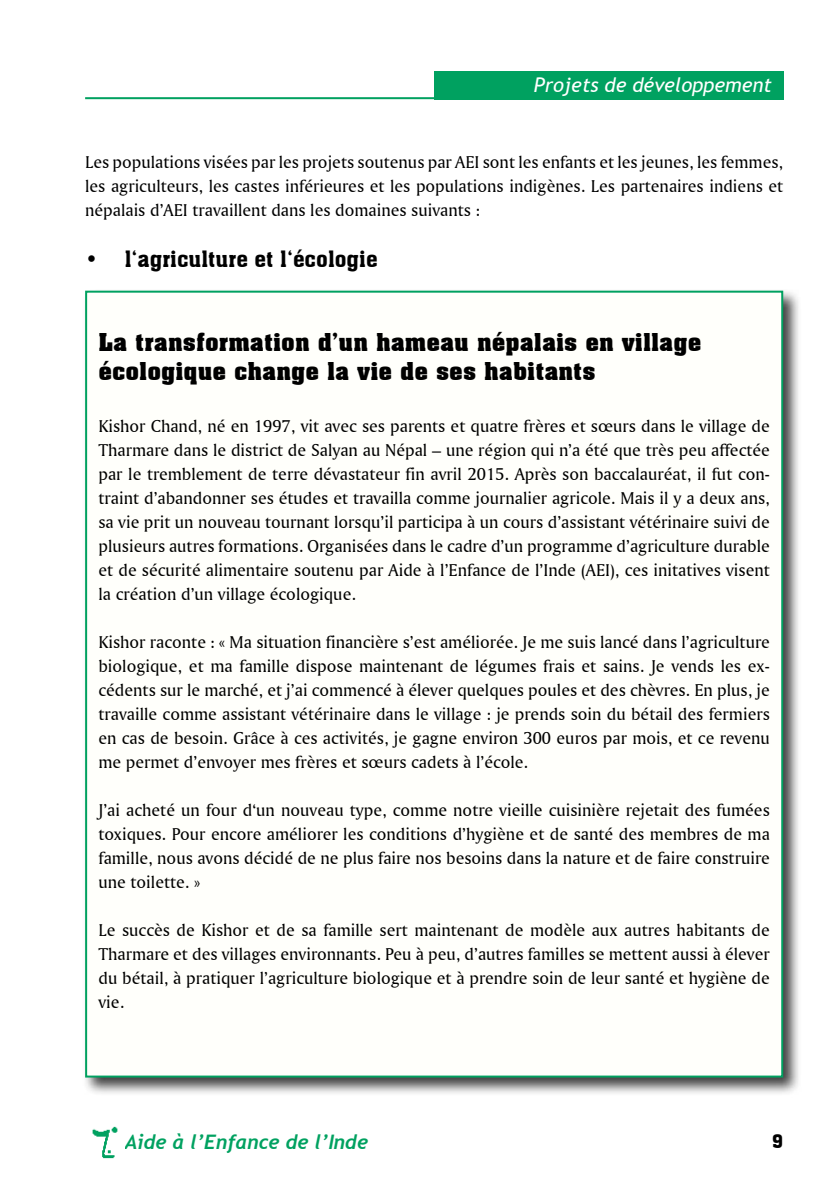
<style>
.page{position:relative;width:840px;height:1191px;background:#fff}
.page>*{position:absolute;margin:0;border:0;box-sizing:border-box;transform-origin:0 0}
.t1{font:700 24px/28.8px "Aachen BT";color:#000}
.t2{font:22px "Aachen BT";color:#000}
.t3{font:italic 700 20px "Trebuchet";color:#00a160}
.t4{font:italic 20px "Trebuchet MS";color:#fff}
.t5{font:18px/24px "Amerigo BT Roman A";color:#000;text-align:justify}
.t6{font:18px "Aachen BT";color:#000}
</style>
<div class="page">
<img style="left:92px;top:1126px;width:26px;height:33px">
<hr style="left:85px;top:97px;width:349px;height:2px;background:#00a160">
<div style="left:434px;top:71px;width:348px;height:28px;background:#00a160"></div>
<div style="left:82px;top:287px;width:732px;height:833px;background:#000;opacity:.75"></div>
<div style="left:86px;top:292px;width:695px;height:784px;background:#fffffb"></div>
<p class="t4" style="left:533px;top:73px;width:239px">Projets de développement</p>
<p class="t5" style="left:85px;top:150px;width:699px">Les populations visées par les projets soutenus par AEI sont les enfants et les jeunes, les femmes, les agriculteurs, les castes inférieures et les populations indigènes. Les partenaires indiens et népalais d’AEI travaillent dans les domaines suivants :</p>
<p class="t2" style="left:85px;top:245px;width:294px">• l‘agriculture et l‘écologie</p>
<h1 class="t1" style="left:98px;top:327px;width:604px">La transformation d’un hameau népalais en village écologique change la vie de ses habitants</h1>
<p class="t5" style="left:98px;top:414px;width:672px">Kishor Chand, né en 1997, vit avec ses parents et quatre frères et sœurs dans le village de Tharmare dans le district de Salyan au Népal – une région qui n’a été que très peu affectée par le tremblement de terre dévastateur fin avril 2015. Après son baccalauréat, il fut con&shy;traint d’abandonner ses études et travailla comme journalier agricole. Mais il y a deux ans, sa vie prit un nouveau tournant lorsqu’il participa à un cours d’assistant vétérinaire suivi de plusieurs autres formations. Organisées dans le cadre d’un programme d’agriculture durable et de sécurité alimentaire soutenu par Aide à l’Enfance de l’Inde (AEI), ces initatives visent la création d’un village écologique.</p>
<p class="t5" style="left:98px;top:630px;width:672px">Kishor raconte : « Ma situation financière s’est améliorée. Je me suis lancé dans l’agriculture biologique, et ma famille dispose maintenant de légumes frais et sains. Je vends les ex&shy;cédents sur le marché, et j’ai commencé à élever quelques poules et des chèvres. En plus, je travaille comme assistant vétérinaire dans le village : je prends soin du bétail des fermiers en cas de besoin. Grâce à ces activités, je gagne environ 300 euros par mois, et ce revenu me permet d’envoyer mes frères et sœurs cadets à l’école.</p>
<p class="t5" style="left:98px;top:798px;width:672px">J’ai acheté un four d‘un nouveau type, comme notre vieille cuisinière rejetait des fumées toxiques. Pour encore améliorer les conditions d’hygiène et de santé des membres de ma famille, nous avons décidé de ne plus faire nos besoins dans la nature et de faire construire une toilette. »</p>
<p class="t5" style="left:98px;top:918px;width:672px">Le succès de Kishor et de sa famille sert maintenant de modèle aux autres habitants de Tharmare et des villages environnants. Peu à peu, d’autres familles se mettent aussi à élever du bétail, à pratiquer l’agriculture biologique et à prendre soin de leur santé et hygiène de vie.</p>
<p class="t3" style="left:125px;top:1129px;width:245px">Aide à l’Enfance de l’Inde</p>
<p class="t6" style="left:771px;top:1130px;width:12px">9</p>
</div>
